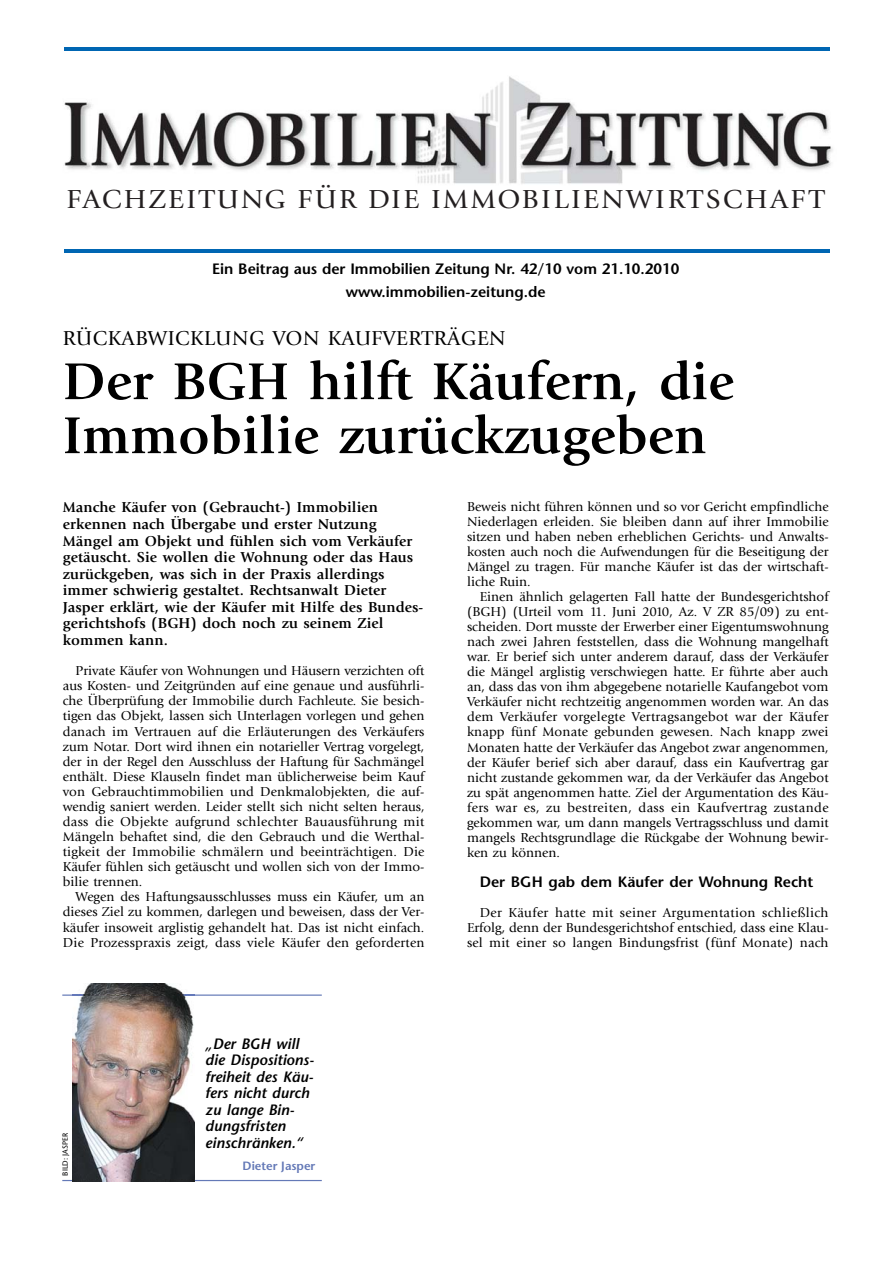
<style>
.page{position:relative;width:893px;height:1263px;background:#fff}
.page>*{position:absolute;margin:0;border:0;box-sizing:border-box;transform-origin:0 0}
.t1{font:700 54px/54px "Giovanni";color:#000}
.t2{font:26.85px "Giovanni EF";letter-spacing:.08em;color:#231f20;scale:1.05 1}
.t3{font:21px "Giovanni";letter-spacing:.03em;color:#000}
.t4{font:700 15px/16.6px "Giovanni";letter-spacing:.005em;color:#000}
.t5{font:600 15px/22.5px "Stone Sans";color:#000;text-align:center}
.t6{font:italic 600 15px/16.5px "Stone Sans";color:#000}
.t7{font:13.5px/15px "Giovanni";color:#000;text-align:justify}
.t8{font:600 12px "Stone Sans";color:#6479b7}
.t9{font:7.5px "Stone Sans";color:#000}
</style>
<div class="page">
<img style="left:64px;top:76px;width:769px;height:108px">
<hr style="left:65px;top:249px;width:765px;height:4px;background:#0066b3">
<hr style="left:65px;top:47px;width:764px;height:4px;background:#0066b3">
<hr style="left:62px;top:1180px;width:260px;height:1px;background:#6479b7">
<hr style="left:62px;top:995px;width:260px;height:1px;background:#6479b7">
<img style="left:72px;top:983px;width:122px;height:198px">
<img style="left:72px;top:995px;width:122px;height:1px">
<h2 class="t2" style="left:66px;top:188px;width:723px">FACHZEITUNG FÜR DIE IMMOBILIENWIRTSCHAFT</h2>
<p class="t5" style="left:212px;top:259px;width:468px">Ein Beitrag aus der Immobilien Zeitung Nr. 42/10 vom 21.10.2010 www.immobilien-zeitung.de</p>
<h3 class="t3" style="left:63px;top:330px;width:444px">RÜCKABWICKLUNG VON KAUFVERTRÄGEN</h3>
<h1 class="t1" style="left:63px;top:359px;width:672px">Der BGH hilft Käufern, die<br>Immobilie zurückzugeben</h1>
<p class="t4" style="left:63px;top:500px;width:362px">Manche Käufer von (Gebraucht-) Immobilien erkennen nach Übergabe und erster Nutzung Mängel am Objekt und fühlen sich vom Verkäufer getäuscht. Sie wollen die Wohnung oder das Haus zurückgeben, was sich in der Praxis allerdings immer schwierig gestaltet. Rechtsanwalt Dieter Jasper erklärt, wie der Käufer mit Hilfe des Bundes&shy;gerichtshofs (BGH) doch noch zu seinem Ziel kommen kann.</p>
<p class="t7" style="left:63px;top:664px;width:363px;text-indent:13px">Private Käufer von Wohnungen und Häusern verzichten oft aus Kosten- und Zeitgründen auf eine genaue und ausführli&shy;che Überprüfung der Immobilie durch Fachleute. Sie besich&shy;tigen das Objekt, lassen sich Unterlagen vorlegen und gehen danach im Vertrauen auf die Erläuterungen des Verkäufers zum Notar. Dort wird ihnen ein notarieller Vertrag vorgelegt, der in der Regel den Ausschluss der Haftung für Sachmängel enthält. Diese Klauseln findet man üblicherweise beim Kauf von Gebrauchtimmobilien und Denkmalobjekten, die auf&shy;wendig saniert werden. Leider stellt sich nicht selten heraus, dass die Objekte aufgrund schlechter Bauausführung mit Mängeln behaftet sind, die den Gebrauch und die Werthal&shy;tigkeit der Immobilie schmälern und beeinträchtigen. Die Käufer fühlen sich getäuscht und wollen sich von der Immo&shy;bilie trennen.</p>
<p class="t7" style="left:63px;top:891px;width:363px;text-indent:13px">Wegen des Haftungsausschlusses muss ein Käufer, um an dieses Ziel zu kommen, darlegen und beweisen, dass der Ver&shy;käufer insoweit arglistig gehandelt hat. Das ist nicht einfach.<br>Die Prozesspraxis zeigt, dass viele Käufer den geforderten</p>
<p class="t7" style="left:467px;top:501px;width:363px">Beweis nicht führen können und so vor Gericht empfindliche Niederlagen erleiden. Sie bleiben dann auf ihrer Immobilie sitzen und haben neben erheblichen Gerichts- und Anwalts&shy;kosten auch noch die Aufwendungen für die Beseitigung der Mängel zu tragen. Für manche Käufer ist das der wirtschaft - liche Ruin.</p>
<p class="t7" style="left:467px;top:591px;width:363px;text-indent:13px">Einen ähnlich gelagerten Fall hatte der Bundesgerichtshof (BGH) (Urteil vom 11. Juni 2010, Az. V ZR 85/09) zu ent&shy;scheiden. Dort musste der Erwerber einer Eigentumswohnung nach zwei Jahren feststellen, dass die Wohnung mangelhaft war. Er berief sich unter anderem darauf, dass der Verkäufer die Mängel arglistig verschwiegen hatte. Er führte aber auch an, dass das von ihm abgegebene notarielle Kaufangebot vom Verkäufer nicht rechtzeitig angenommen worden war. An das dem Verkäufer vorgelegte Vertragsangebot war der Käufer knapp fünf Monate gebunden gewesen. Nach knapp zwei Monaten hatte der Verkäufer das Angebot zwar angenommen, der Käufer berief sich aber darauf, dass ein Kaufvertrag gar nicht zustande gekommen war, da der Verkäufer das Angebot zu spät angenommen hatte. Ziel der Argumentation des Käu&shy;fers war es, zu bestreiten, dass ein Kaufvertrag zustande gekommen war, um dann mangels Vertragsschluss und damit mangels Rechtsgrundlage die Rückgabe der Wohnung bewir&shy;ken zu können.</p>
<p class="t5" style="left:480px;top:872px;width:335px">Der BGH gab dem Käufer der Wohnung Recht</p>
<p class="t7" style="left:467px;top:906px;width:363px;text-indent:13px">Der Käufer hatte mit seiner Argumentation schließlich Erfolg, denn der Bundesgerichtshof entschied, dass eine Klau&shy;sel mit einer so langen Bindungsfrist (fünf Monate) nach</p>
<p class="t9" style="left:62px;top:1176px;width:44px;rotate:-90deg">BILD: JASPER</p>
<p class="t6" style="left:205px;top:1037px;width:110px">„Der BGH will die Dispositions&shy;freiheit des Käu&shy;fers nicht durch zu lange Bin&shy;dungsfristen einschränken.“</p>
<p class="t8" style="left:243px;top:1161px;width:74px">Dieter Jasper</p>
</div>
